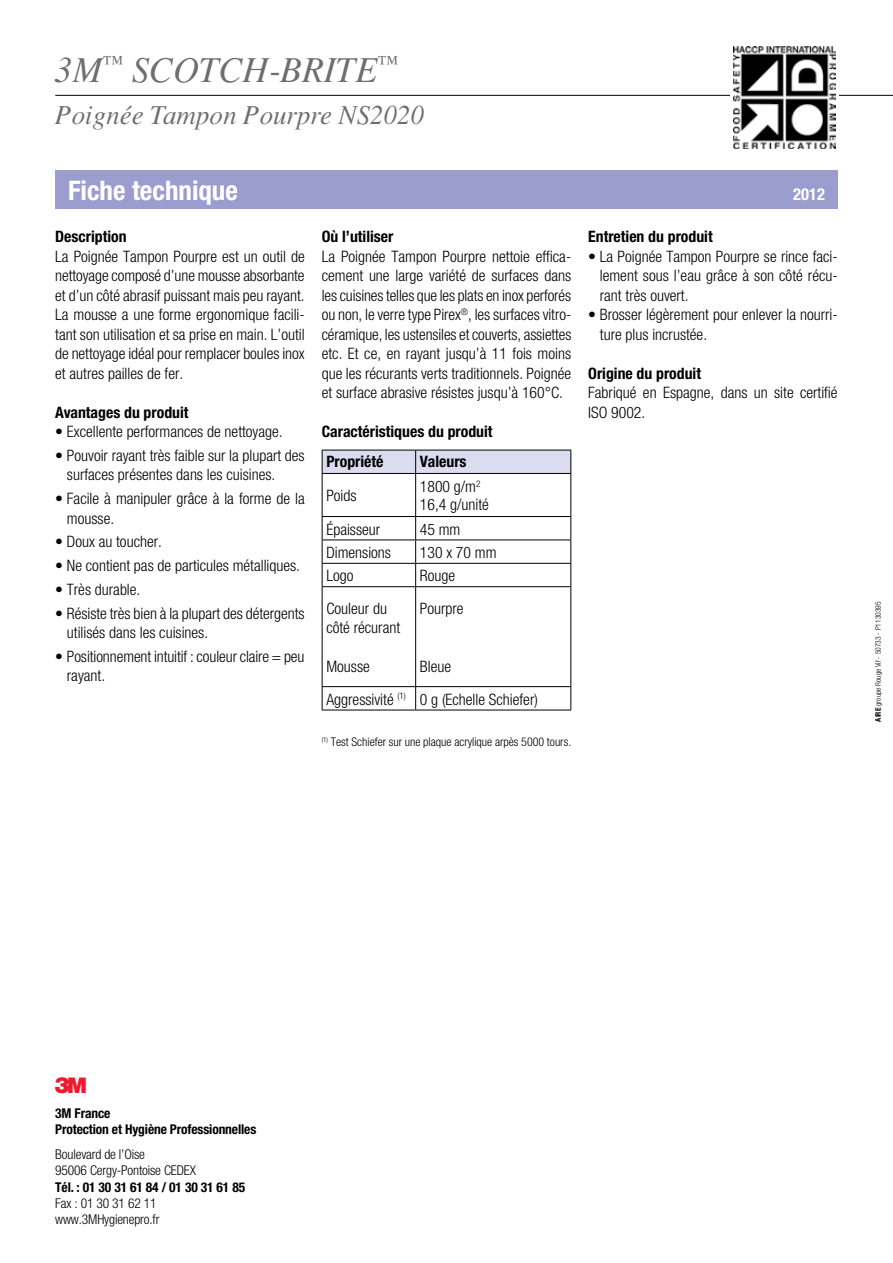
<style>
.page{position:relative;width:893px;height:1263px;background:#fff}
.page>*{position:absolute;margin:0;border:0;box-sizing:border-box;transform-origin:0 0}
.t1{font:italic 36px "Times";letter-spacing:-.005em;color:#6d6e71}
.t2{font:italic 27px "Times";color:#6d6e71}
.t3{font:700 condensed 27px "Helvetica Neue";color:#fff}
.t4{font:22.5px "Logo 3 M Font";color:#ed1b2f}
.t5{font:700 condensed 16.5px "Helvetica Neue";color:#fff}
.t6{font:300 condensed 15.75px/19.5px "Helvetica Neue";color:#000}
.t7{font:700 condensed 15.75px/29.4px "Helvetica Neue";color:#000}
.t8{font:300 condensed 13.5px/16.2px "Helvetica Neue";letter-spacing:-.01em;color:#000}
.t9{font:700 condensed 13.5px/16.2px "Helvetica Neue";letter-spacing:-.01em;color:#000}
.t10{font:300 condensed 12px "Helvetica Neue";color:#000}
.t11{font:300 condensed 7.5px "Helvetica Neue";color:#000}
.s1{font-weight:700}
</style>
<div class="page">
<div style="left:55px;top:170px;width:783px;height:38px;background:#9a9dce"></div>
<div style="left:322px;top:450px;width:249px;height:23px;background:#dbdcef"></div>
<hr style="left:322px;top:473px;width:94px;height:1px;background:#000">
<hr style="left:322px;top:474px;width:1px;height:42px;background:#000">
<hr style="left:416px;top:473px;width:155px;height:1px;background:#000">
<hr style="left:415px;top:474px;width:1px;height:42px;background:#000">
<hr style="left:570px;top:474px;width:1px;height:42px;background:#000">
<hr style="left:322px;top:516px;width:94px;height:1px;background:#000">
<hr style="left:416px;top:516px;width:155px;height:1px;background:#000">
<hr style="left:322px;top:539px;width:94px;height:1px;background:#000">
<hr style="left:416px;top:539px;width:155px;height:1px;background:#000">
<hr style="left:322px;top:563px;width:94px;height:1px;background:#000">
<svg style="left:322px;top:517px;width:1px;height:69px"></svg>
<hr style="left:416px;top:563px;width:155px;height:1px;background:#000">
<svg style="left:415px;top:517px;width:1px;height:69px"></svg>
<svg style="left:570px;top:517px;width:1px;height:69px"></svg>
<hr style="left:322px;top:586px;width:94px;height:1px;background:#000">
<hr style="left:322px;top:587px;width:1px;height:99px;background:#000">
<hr style="left:416px;top:586px;width:155px;height:1px;background:#000">
<hr style="left:415px;top:587px;width:1px;height:99px;background:#000">
<hr style="left:570px;top:587px;width:1px;height:99px;background:#000">
<hr style="left:322px;top:686px;width:94px;height:1px;background:#000">
<svg style="left:322px;top:687px;width:1px;height:23px"></svg>
<hr style="left:416px;top:686px;width:155px;height:1px;background:#000">
<svg style="left:415px;top:687px;width:1px;height:23px"></svg>
<svg style="left:570px;top:687px;width:1px;height:23px"></svg>
<hr style="left:322px;top:710px;width:94px;height:1px;background:#000">
<hr style="left:416px;top:710px;width:155px;height:1px;background:#000">
<hr style="left:55px;top:95px;width:838px;height:1px;background:#000">
<svg style="left:730px;top:46px;width:108px;height:103px"></svg>
<img style="left:733px;top:47px;width:102px;height:101px">
<h1 class="t1" style="left:55px;top:49px;width:345px">3M<sup>™</sup> Scotch-Brite<sup>™</sup></h1>
<h2 class="t2" style="left:55px;top:99px;width:371px">Poignée Tampon Pourpre NS2020</h2>
<h2 class="t3" style="left:68px;top:174px;width:171px">Fiche technique</h2>
<p class="t5" style="left:793px;top:184px;width:33px">2012</p>
<p class="t7" style="left:55px;top:222px;width:73px">Description</p>
<p class="t6" style="left:55px;top:246px;width:251px;text-align:justify">La Poignée Tampon Pourpre est un outil de nettoyage composé d’une mousse absorbante et d’un côté abrasif puissant mais peu rayant.<br>La mousse a une forme ergonomique facili&shy;tant son utilisation et sa prise en main. L’outil de nettoyage idéal pour remplacer boules inox et autres pailles de fer.</p>
<p class="t7" style="left:55px;top:397px;width:135px">Avantages du produit</p>
<p class="t6" style="left:55px;top:422px;width:229px">• Excellente performances de nettoyage.</p>
<p class="t6" style="left:67px;top:445px;width:239px;text-indent:-12px">• Pouvoir rayant très faible sur la plupart des surfaces présentes dans les cuisines.</p>
<p class="t6" style="left:67px;top:489px;width:239px;text-indent:-12px">• Facile à manipuler grâce à la forme de la mousse.</p>
<p class="t6" style="left:55px;top:532px;width:108px">• Doux au toucher.</p>
<p class="t6" style="left:55px;top:556px;width:246px">• Ne contient pas de particules métalliques.</p>
<p class="t6" style="left:55px;top:579px;width:87px">• Très durable.</p>
<p class="t6" style="left:67px;top:603px;width:239px;text-indent:-12px">• Résiste très bien à la plupart des détergents utilisés dans les cuisines.</p>
<p class="t6" style="left:67px;top:646px;width:239px;text-indent:-12px">• Positionnement intuitif : couleur claire = peu rayant.</p>
<p class="t7" style="left:322px;top:222px;width:73px">Où l’utiliser</p>
<p class="t6" style="left:322px;top:246px;width:251px;text-align:justify">La Poignée Tampon Pourpre nettoie effica&shy;cement une large variété de surfaces dans les cuisines telles que les plats en inox perforés ou non, le verre type Pirex<sup>®</sup>, les surfaces vitro&shy;céramique, les ustensiles et couverts, assiettes etc. Et ce, en rayant jusqu’à 11 fois moins que les récurants verts traditionnels. Poignée et surface abrasive résistes jusqu’à 160°C.</p>
<p class="t7" style="left:322px;top:417px;width:172px">Caractéristiques du produit<br>Propriété</p>
<p class="t7" style="left:588px;top:222px;width:126px">Entretien du produit</p>
<p class="t6" style="left:600px;top:246px;width:239px;text-align:justify;text-indent:-12px">• La Poignée Tampon Pourpre se rince faci&shy;lement sous l’eau grâce à son côté récu&shy;rant très ouvert.</p>
<p class="t6" style="left:600px;top:305px;width:239px;text-indent:-12px">• Brosser légèrement pour enlever la nourri&shy;ture plus incrustée.</p>
<p class="t7" style="left:588px;top:358px;width:114px">Origine du produit</p>
<p class="t6" style="left:588px;top:383px;width:251px">Fabriqué en Espagne, dans un site certifié<br>ISO 9002.</p>
<p class="t7" style="left:420px;top:446px;width:48px">Valeurs</p>
<p class="t6" style="left:326px;top:486px;width:32px">Poids</p>
<p class="t6" style="left:420px;top:478px;width:71px;line-height:18px">1800 g/m<sup>2<br></sup>16,4 g/unité</p>
<p class="t6" style="left:326px;top:519px;width:55px">Épaisseur</p>
<p class="t6" style="left:420px;top:519px;width:42px">45 mm</p>
<p class="t6" style="left:326px;top:542px;width:66px">Dimensions</p>
<p class="t6" style="left:420px;top:542px;width:78px">130 x 70 mm</p>
<p class="t6" style="left:326px;top:566px;width:29px">Logo</p>
<p class="t6" style="left:420px;top:566px;width:37px">Rouge</p>
<p class="t6" style="left:326px;top:598px;width:75px">Couleur du côté récurant</p>
<p class="t6" style="left:326px;top:657px;width:45px">Mousse</p>
<p class="t6" style="left:420px;top:598px;width:45px">Pourpre</p>
<p class="t6" style="left:326px;top:650px;width:213px;line-height:32.4px;text-align:center">Bleue<br>Aggressivité <sup>(1)</sup> 0 g (Echelle Schiefer)</p>
<p class="t10" style="left:322px;top:735px;width:251px"><sup>(1)</sup> Test Schiefer sur une plaque acrylique arpès 5000 tours.</p>
<p class="t11" style="left:874px;top:722px;width:122px;rotate:-90deg"><span class="s1">AIRE</span> groupe Rouge Vif - 50733 - P1130395</p>
<h3 class="t4" style="left:55px;top:1074px;width:37px">3</h3>
<p class="t9" style="left:55px;top:1105px;width:203px">3M France<br>Protection et Hygiène Professionnelles</p>
<p class="t8" style="left:55px;top:1146px;width:142px">Boulevard de l’Oise<br>95006 Cergy-Pontoise CEDEX</p>
<p class="t9" style="left:55px;top:1178px;width:191px">Tél. : 01 30 31 61 84 / 01 30 31 61 85</p>
<p class="t8" style="left:55px;top:1195px;width:106px">Fax : 01 30 31 62 11 www.3MHygienepro.fr</p>
</div>
